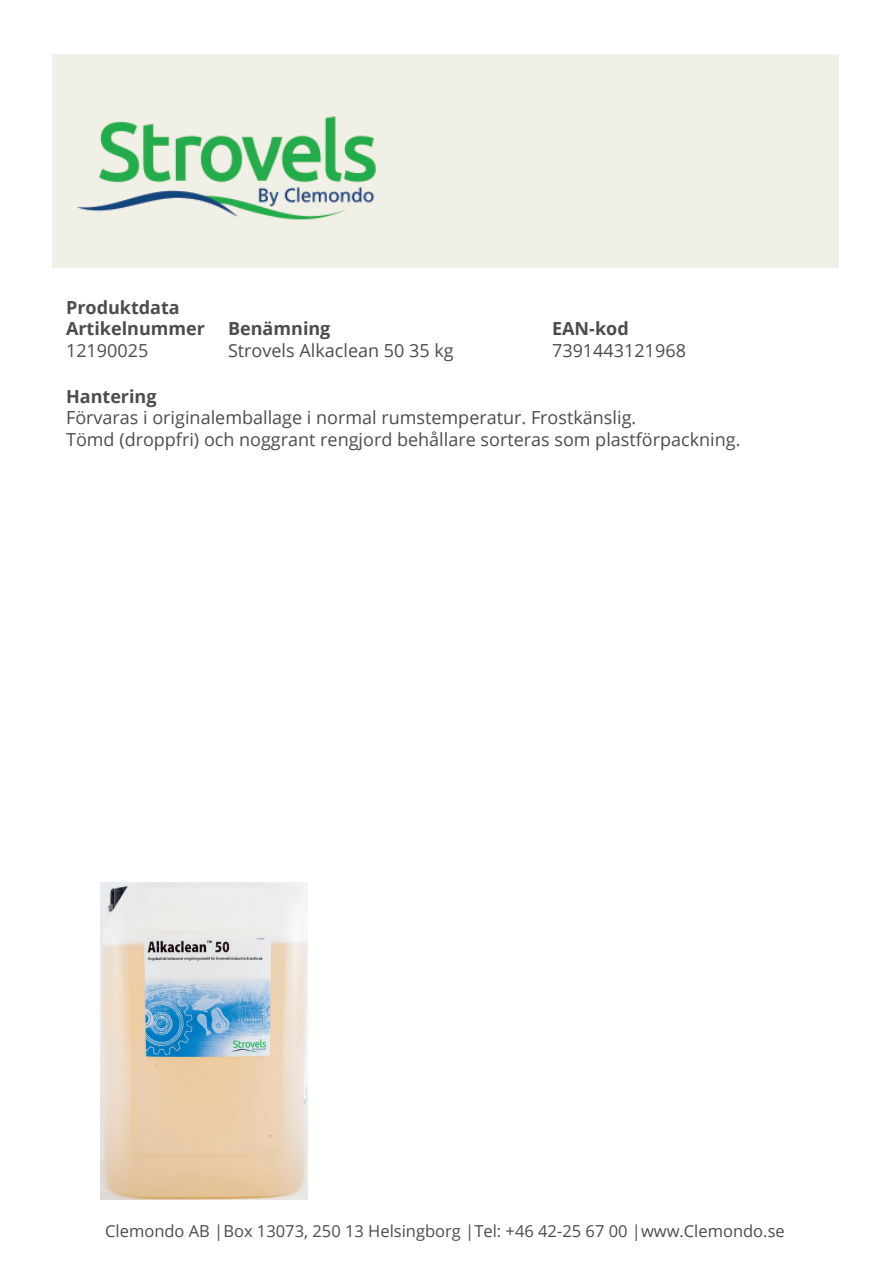
<style>
.page{position:relative;width:893px;height:1263px;background:#fff}
.page>*{position:absolute;margin:0;border:0;box-sizing:border-box;transform-origin:0 0}
.t1{font:18px/21.6px "Open Sans";color:#4b4c4d}
.t2{font:700 18px/21.6px "Open Sans";color:#4b4c4d}
.t3{font:16.5px "Open Sans";color:#4b4c4d}
</style>
<div class="page">
<div style="left:53px;top:54px;width:786px;height:214px;background:#f0f0e7"></div>
<img style="left:77px;top:116px;width:299px;height:104px">
<img style="left:100px;top:882px;width:208px;height:317px">
<p class="t2" style="left:66px;top:296px;width:140px">Produktdata<br>Artikelnummer</p>
<p class="t2" style="left:228px;top:317px;width:104px">Benämning</p>
<p class="t2" style="left:552px;top:317px;width:78px">EAN-kod</p>
<p class="t1" style="left:66px;top:339px;width:84px">12190025</p>
<p class="t1" style="left:228px;top:339px;width:227px">Strovels Alkaclean 50 35 kg</p>
<p class="t1" style="left:552px;top:339px;width:135px">7391443121968</p>
<p class="t2" style="left:66px;top:385px;width:92px">Hantering</p>
<p class="t1" style="left:66px;top:407px;width:676px">Förvaras i originalemballage i normal rumstemperatur. Frostkänslig.<br>Tömd (droppfri) och noggrant rengjord behållare sorteras som plastförpackning.</p>
<p class="t3" style="left:105px;top:1220px;width:681px">Clemondo AB |Box 13073, 250 13 Helsingborg |Tel: +46 42-25 67 00 |www.Clemondo.se</p>
</div>
